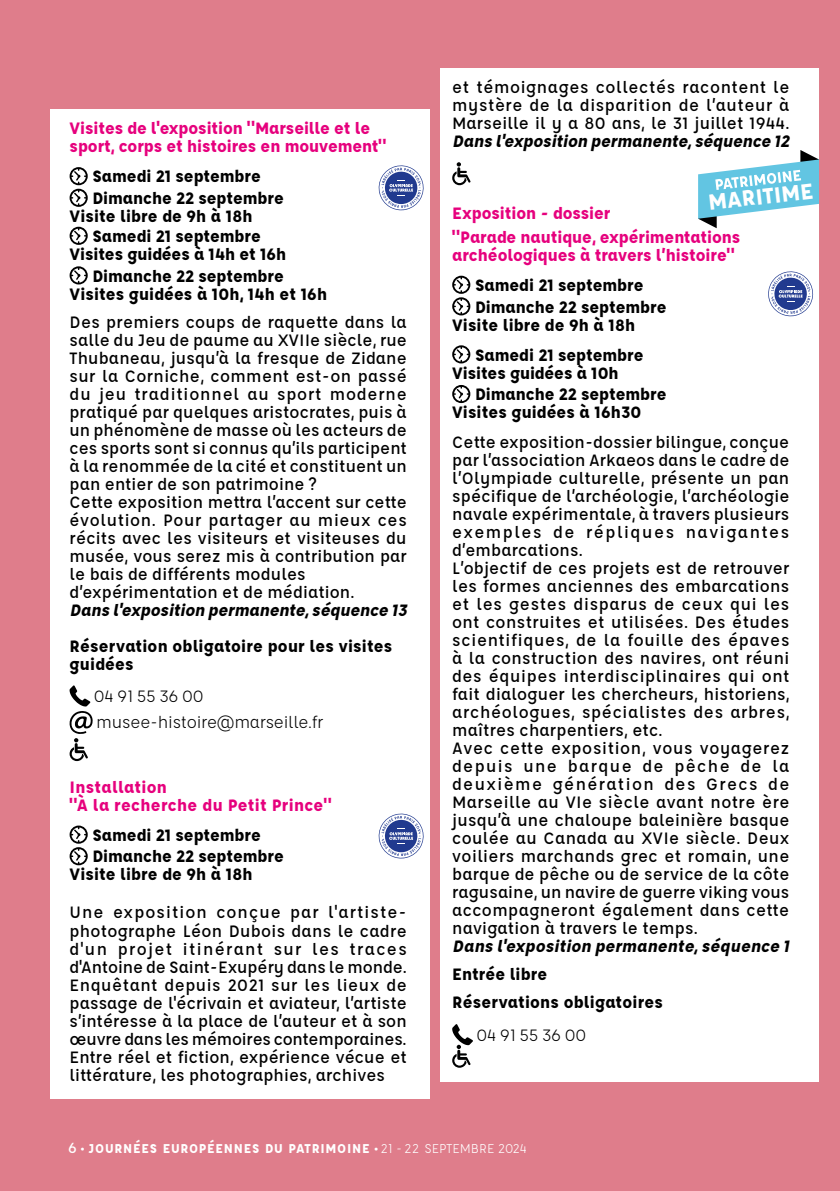
<style>
.page{position:relative;width:840px;height:1191px;background:#fff}
.page>*{position:absolute;margin:0;border:0;box-sizing:border-box;transform-origin:0 0}
.t1{font:700 24px "Affogato";color:#fff}
.t2{font:500 18px/18px "Affogato";letter-spacing:.01em;color:#000}
.t3{font:700 18px/21.6px "Affogato";letter-spacing:-.005em;color:#000}
.t4{font:700 18px/18px "Affogato";letter-spacing:-.005em;color:#e6007d}
.t5{font:italic 700 18px "Affogato";color:#000}
.t6{font:18px/26px "Affogato";letter-spacing:-.015em;color:#000}
.t7{font:700 18px/18px "Affogato";letter-spacing:.015em;color:#e6007d}
.t8{font:700 14px "Affogato";letter-spacing:.05em;color:#fff}
.s1{font-weight:500;font-size:16px}
.s2{font-weight:400}
</style>
<div class="page">
<div style="left:0;top:0;width:839px;height:1191px;background:#df7d8b"></div>
<div style="left:50px;top:109px;width:379px;height:989px;background:#fff"></div>
<div style="left:440px;top:68px;width:378px;height:1013px;background:#fff"></div>
<svg style="left:70px;top:167px;width:18px;height:40px"></svg>
<svg style="left:70px;top:227px;width:18px;height:18px"></svg>
<svg style="left:70px;top:266px;width:18px;height:18px"></svg>
<svg style="left:69px;top:685px;width:24px;height:76px"></svg>
<svg style="left:70px;top:825px;width:18px;height:40px"></svg>
<svg style="left:452px;top:162px;width:18px;height:23px"></svg>
<svg style="left:452px;top:276px;width:18px;height:39px"></svg>
<svg style="left:452px;top:345px;width:18px;height:18px"></svg>
<svg style="left:452px;top:385px;width:18px;height:18px"></svg>
<svg style="left:452px;top:1024px;width:20px;height:43px"></svg>
<svg style="left:698px;top:150px;width:120px;height:78px"></svg>
<svg style="left:378px;top:165px;width:46px;height:46px"></svg>
<svg style="left:768px;top:271px;width:46px;height:46px"></svg>
<svg style="left:378px;top:813px;width:46px;height:46px"></svg>
<p class="t4" style="left:70px;top:119px;width:318px">Visites de l'exposition "Marseille et le sport, corps et histoires en mouvement"</p>
<p class="t3" style="left:92px;top:165px;width:193px">Samedi 21 septembre<br>Dimanche 22 septembre</p>
<p class="t3" style="left:92px;top:206px;width:170px;line-height:20px;text-indent:-23px">Visite libre de 9h à 18h<br>Samedi 21 septembre</p>
<p class="t3" style="left:70px;top:243px;width:218px;text-align:right">Visites guidées à 14h et 16h<br>Dimanche 22 septembre</p>
<p class="t3" style="left:70px;top:283px;width:259px">Visites guidées à 10h, 14h et 16h</p>
<p class="t2" style="left:70px;top:312px;width:338px">Des premiers coups de raquette dans la salle du Jeu de paume au XVIIe siècle, rue Thubaneau, jusqu’à la fresque de Zidane sur la Corniche, comment est-on passé du jeu traditionnel au sport moderne pratiqué par quelques aristocrates, puis à un phénomène de masse où les acteurs de ces sports sont si connus qu’ils participent à la renommée de la cité et constituent un pan entier de son patrimoine ?<br>Cette exposition mettra l’accent sur cette évolution. Pour partager au mieux ces récits avec les visiteurs et visiteuses du musée, vous serez mis à contribution par le bais de différents modules d’expérimentation et de médiation.</p>
<p class="t5" style="left:70px;top:598px;width:342px">Dans l'exposition permanente,séquence 13</p>
<p class="t3" style="left:70px;top:636px;width:324px;line-height:18px">Réservation obligatoire pour les visites guidées</p>
<p class="t6" style="left:94px;top:683px;width:231px">04 91 55 36 00 musee-histoire@marseille.fr</p>
<p class="t7" style="left:70px;top:777px;width:263px">Installation<br>"À la recherche du Petit Prince"</p>
<p class="t3" style="left:92px;top:824px;width:193px">Samedi 21 septembre<br>Dimanche 22 septembre</p>
<p class="t3" style="left:70px;top:863px;width:184px">Visite libre de 9h à 18h</p>
<p class="t2" style="left:70px;top:903px;width:338px;text-align:justify">Une exposition conçue par l'artiste&shy;photographe Léon Dubois dans le cadre d'un projet itinérant sur les traces d'Antoine de Saint-Exupéry dans le monde.<br>Enquêtant depuis 2021 sur les lieux de passage de l'écrivain et aviateur, l’artiste s’intéresse à la place de l’auteur et à son œuvre dans les mémoires contemporaines.<br>Entre réel et fiction, expérience vécue et littérature, les photographies, archives</p>
<p class="t2" style="left:452px;top:78px;width:338px;text-align:justify">et témoignages collectés racontent le mystère de la disparition de l’auteur à Marseille il y a 80 ans, le 31 juillet 1944.</p>
<p class="t5" style="left:452px;top:129px;width:342px">Dans l'exposition permanente,séquence 12</p>
<h1 class="t1" style="left:706px;top:187px;width:107px;rotate:-7deg">MARITIME</h1>
<p class="t4" style="left:452px;top:201px;width:289px;line-height:24px">Exposition - dossier<br>"Parade nautique, expérimentations</p>
<p class="t4" style="left:452px;top:246px;width:284px">archéologiques à travers l’histoire"</p>
<p class="t3" style="left:475px;top:274px;width:193px">Samedi 21 septembre<br>Dimanche 22 septembre</p>
<p class="t3" style="left:475px;top:309px;width:170px;line-height:30px;text-indent:-23px">Visite libre de 9h à 18h<br>Samedi 21 septembre</p>
<p class="t3" style="left:475px;top:362px;width:193px;text-indent:-23px">Visites guidées à 10h<br>Dimanche 22 septembre</p>
<p class="t3" style="left:452px;top:401px;width:190px">Visites guidées à 16h30</p>
<p class="t2" style="left:452px;top:433px;width:338px">Cette exposition-dossier bilingue, conçue par l’association Arkaeos dans le cadre de l’Olympiade culturelle, présente un pan spécifique de l’archéologie, l’archéologie navale expérimentale, à travers plusieurs exemples de répliques navigantes d’embarcations.<br>L’objectif de ces projets est de retrouver les formes anciennes des embarcations et les gestes disparus de ceux qui les ont construites et utilisées. Des études scientifiques, de la fouille des épaves à la construction des navires, ont réuni des équipes interdisciplinaires qui ont fait dialoguer les chercheurs, historiens, archéologues, spécialistes des arbres, maîtres charpentiers, etc.<br>Avec cette exposition, vous voyagerez depuis une barque de pêche de la deuxième génération des Grecs de Marseille au VIe siècle avant notre ère jusqu’à une chaloupe baleinière basque coulée au Canada au XVIe siècle. Deux voiliers marchands grec et romain, une barque de pêche ou de service de la côte ragusaine, un navire de guerre viking vous accompagneront également dans cette navigation à travers le temps.</p>
<p class="t5" style="left:452px;top:935px;width:342px">Dans l'exposition permanente,séquence 1</p>
<p class="t3" style="left:452px;top:960px;width:212px;line-height:28px">Entrée libre<br>Réservations obligatoires</p>
<p class="t6" style="left:476px;top:1022px;width:111px">04 91 55 36 00</p>
<p class="t8" style="left:68px;top:1139px;width:460px"><span class="s1">6</span> • JOURNÉES EUROPÉENNES DU PATRIMOINE • <span class="s2">21 - 22 SEPTEMBRE 2024</span></p>
</div>
